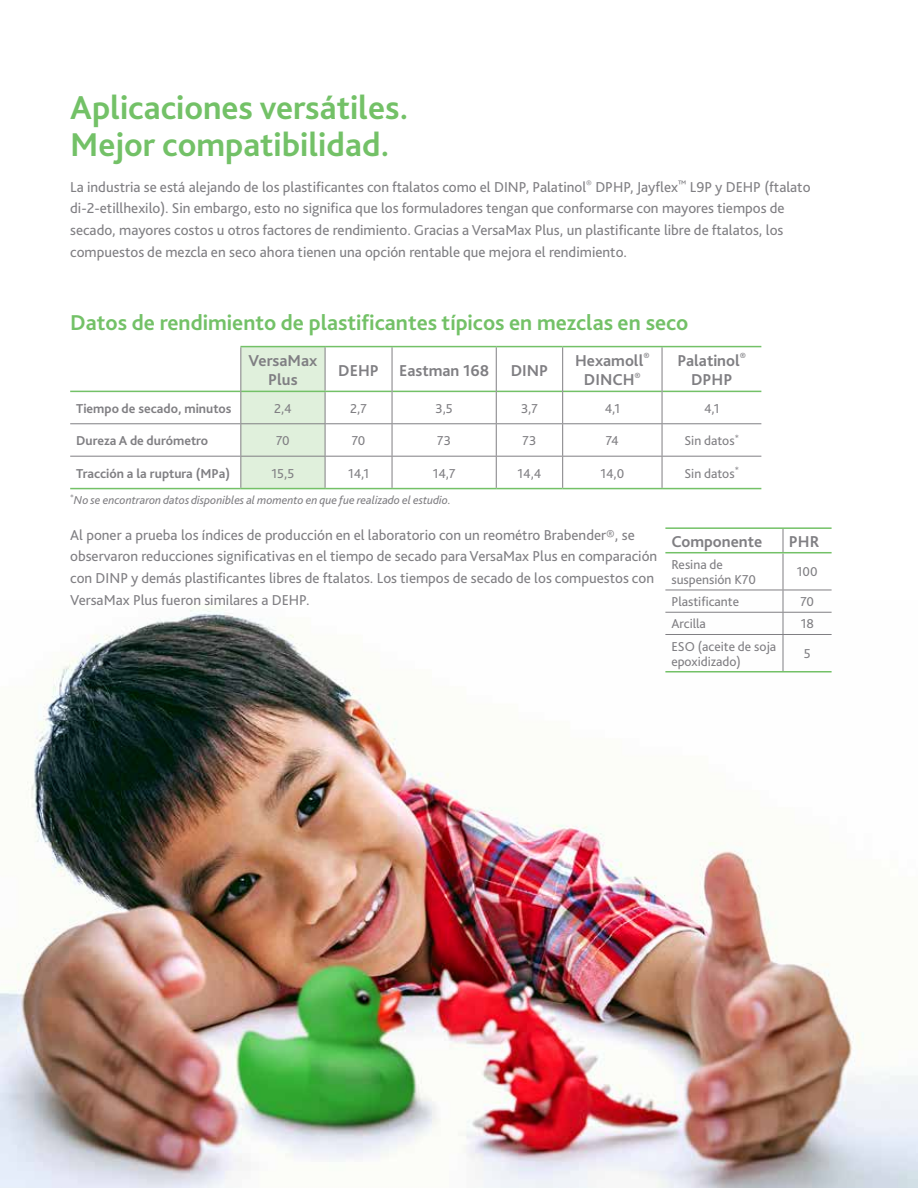
<style>
.page{position:relative;width:918px;height:1188px;background:#fff}
.page>*{position:absolute;margin:0;border:0;box-sizing:border-box;transform-origin:0 0}
.t1{font:700 34.5px/37.5px "Bliss Pro";color:#73c167}
.t2{font:700 22.5px "Bliss Pro";color:#73c167}
.t3{font:700 16.5px/19.5px "Bliss Pro";color:#807f83;text-align:center}
.t4{font:15px/21.8px "Bliss Pro";color:#807f83}
.t5{font:13.5px/15px "Bliss Pro";color:#807f83}
.t6{font:700 13.5px "Bliss Pro";color:#807f83}
.t7{font:italic 12px "Bliss Pro";color:#807f83}
</style>
<div class="page">
<img style="left:0;top:601px;width:918px;height:587px">
<div style="left:241px;top:347px;width:84px;height:141px;background:#e0f0dc"></div>
<hr style="left:240px;top:346px;width:85px;height:1px;background:#73c167">
<hr style="left:325px;top:346px;width:67px;height:1px;background:#73c167">
<hr style="left:392px;top:346px;width:104px;height:1px;background:#73c167">
<hr style="left:496px;top:346px;width:67px;height:1px;background:#73c167">
<hr style="left:563px;top:346px;width:99px;height:1px;background:#73c167">
<hr style="left:662px;top:346px;width:99px;height:1px;background:#73c167">
<hr style="left:70px;top:391px;width:170px;height:1px;background:#73c167">
<hr style="left:241px;top:391px;width:84px;height:1px;background:#73c167">
<hr style="left:240px;top:347px;width:1px;height:44px;background:#807f83">
<hr style="left:325px;top:347px;width:1px;height:44px;background:#807f83">
<hr style="left:240px;top:391px;width:1px;height:32px;background:#807f83">
<hr style="left:325px;top:392px;width:1px;height:31px;background:#807f83">
<hr style="left:240px;top:424px;width:1px;height:32px;background:#807f83">
<hr style="left:325px;top:423px;width:67px;height:1px;background:#807f83">
<hr style="left:325px;top:424px;width:1px;height:32px;background:#807f83">
<hr style="left:392px;top:423px;width:104px;height:1px;background:#807f83">
<hr style="left:496px;top:423px;width:67px;height:1px;background:#807f83">
<hr style="left:563px;top:423px;width:99px;height:1px;background:#807f83">
<hr style="left:662px;top:423px;width:99px;height:1px;background:#807f83">
<hr style="left:240px;top:457px;width:1px;height:31px;background:#807f83">
<hr style="left:325px;top:456px;width:67px;height:1px;background:#807f83">
<hr style="left:325px;top:457px;width:1px;height:31px;background:#807f83">
<hr style="left:392px;top:456px;width:104px;height:1px;background:#807f83">
<hr style="left:496px;top:456px;width:67px;height:1px;background:#807f83">
<hr style="left:563px;top:456px;width:99px;height:1px;background:#807f83">
<hr style="left:662px;top:456px;width:99px;height:1px;background:#807f83">
<hr style="left:325px;top:391px;width:67px;height:1px;background:#73c167">
<hr style="left:392px;top:391px;width:104px;height:1px;background:#73c167">
<hr style="left:497px;top:391px;width:65px;height:1px;background:#73c167">
<hr style="left:563px;top:391px;width:99px;height:1px;background:#73c167">
<hr style="left:662px;top:391px;width:99px;height:1px;background:#73c167">
<hr style="left:241px;top:423px;width:84px;height:1px;background:#807f83">
<hr style="left:241px;top:456px;width:84px;height:1px;background:#807f83">
<hr style="left:70px;top:423px;width:171px;height:1px;background:#807f83">
<hr style="left:70px;top:456px;width:171px;height:1px;background:#807f83">
<hr style="left:70px;top:488px;width:171px;height:1px;background:#73c167">
<hr style="left:241px;top:488px;width:84px;height:1px;background:#73c167">
<hr style="left:325px;top:488px;width:67px;height:1px;background:#73c167">
<hr style="left:392px;top:488px;width:104px;height:1px;background:#73c167">
<hr style="left:496px;top:488px;width:67px;height:1px;background:#73c167">
<hr style="left:563px;top:488px;width:99px;height:1px;background:#73c167">
<hr style="left:662px;top:488px;width:99px;height:1px;background:#73c167">
<hr style="left:496px;top:347px;width:1px;height:44px;background:#807f83">
<hr style="left:562px;top:347px;width:1px;height:44px;background:#807f83">
<hr style="left:496px;top:391px;width:1px;height:32px;background:#807f83">
<hr style="left:562px;top:391px;width:1px;height:32px;background:#807f83">
<hr style="left:496px;top:424px;width:1px;height:32px;background:#807f83">
<hr style="left:562px;top:424px;width:1px;height:32px;background:#807f83">
<hr style="left:496px;top:457px;width:1px;height:31px;background:#807f83">
<hr style="left:562px;top:457px;width:1px;height:31px;background:#807f83">
<hr style="left:392px;top:347px;width:1px;height:44px;background:#807f83">
<hr style="left:392px;top:391px;width:1px;height:32px;background:#807f83">
<hr style="left:392px;top:424px;width:1px;height:32px;background:#807f83">
<hr style="left:392px;top:457px;width:1px;height:31px;background:#807f83">
<hr style="left:662px;top:347px;width:1px;height:44px;background:#807f83">
<hr style="left:662px;top:391px;width:1px;height:32px;background:#807f83">
<hr style="left:662px;top:424px;width:1px;height:32px;background:#807f83">
<hr style="left:662px;top:457px;width:1px;height:31px;background:#807f83">
<svg style="left:783px;top:529px;width:1px;height:23px"></svg>
<hr style="left:783px;top:553px;width:1px;height:37px;background:#807f83">
<hr style="left:665px;top:590px;width:118px;height:1px;background:#807f83">
<hr style="left:783px;top:590px;width:49px;height:1px;background:#807f83">
<hr style="left:665px;top:612px;width:118px;height:1px;background:#807f83">
<hr style="left:783px;top:612px;width:49px;height:1px;background:#807f83">
<svg style="left:783px;top:590px;width:1px;height:44px"></svg>
<hr style="left:665px;top:634px;width:118px;height:1px;background:#807f83">
<hr style="left:783px;top:634px;width:49px;height:1px;background:#807f83">
<hr style="left:783px;top:635px;width:1px;height:36px;background:#807f83">
<hr style="left:665px;top:527px;width:118px;height:2px;background:#73c167">
<hr style="left:783px;top:527px;width:49px;height:2px;background:#73c167">
<hr style="left:665px;top:552px;width:118px;height:1px;background:#73c167">
<hr style="left:783px;top:552px;width:49px;height:1px;background:#73c167">
<hr style="left:665px;top:671px;width:118px;height:2px;background:#73c167">
<hr style="left:783px;top:671px;width:49px;height:2px;background:#73c167">
<h1 class="t1" style="left:70px;top:88px;width:340px">Aplicaciones versátiles.<br>Mejor compatibilidad.</h1>
<p class="t4" style="left:70px;top:175px;width:742px">La industria se está alejando de los plastificantes con ftalatos como el DINP, Palatinol<sup>®</sup> DPHP, Jayflex<sup>™</sup> L9P y DEHP (ftalato di-2-etillhexilo). Sin embargo, esto no significa que los formuladores tengan que conformarse con mayores tiempos de secado, mayores costos u otros factores de rendimiento. Gracias a VersaMax Plus, un plastificante libre de ftalatos, los compuestos de mezcla en seco ahora tienen una opción rentable que mejora el rendimiento.</p>
<h2 class="t2" style="left:70px;top:309px;width:620px">Datos de rendimiento de plastificantes típicos en mezclas en seco</h2>
<p class="t3" style="left:249px;top:350px;width:70px">VersaMax<br>Plus</p>
<p class="t3" style="left:338px;top:360px;width:152px">DEHP Eastman 168</p>
<p class="t3" style="left:511px;top:360px;width:39px">DINP</p>
<p class="t3" style="left:575px;top:350px;width:76px">Hexamoll<sup>®<br></sup>DINCH<sup>®</sup></p>
<p class="t3" style="left:677px;top:350px;width:70px">Palatinol<sup>®<br></sup>DPHP</p>
<p class="t6" style="left:76px;top:400px;width:157px">Tiempo de secado, minutos</p>
<p class="t5" style="left:274px;top:401px;width:19px">2,4</p>
<p class="t5" style="left:350px;top:401px;width:18px">2,7</p>
<p class="t5" style="left:435px;top:401px;width:19px">3,5</p>
<p class="t5" style="left:521px;top:401px;width:18px">3,7</p>
<p class="t5" style="left:605px;top:401px;width:17px">4,1</p>
<p class="t5" style="left:704px;top:401px;width:17px">4,1</p>
<p class="t6" style="left:76px;top:433px;width:134px">Dureza A de durómetro</p>
<p class="t5" style="left:276px;top:433px;width:15px">70</p>
<p class="t5" style="left:352px;top:433px;width:15px">70</p>
<p class="t5" style="left:437px;top:433px;width:15px">73</p>
<p class="t5" style="left:523px;top:433px;width:15px">73</p>
<p class="t5" style="left:606px;top:433px;width:15px">74</p>
<p class="t5" style="left:684px;top:433px;width:56px">Sin datos<sup>*</sup></p>
<p class="t6" style="left:76px;top:465px;width:155px">Tracción a la ruptura (MPa)</p>
<p class="t5" style="left:272px;top:466px;width:24px">15,5</p>
<p class="t5" style="left:348px;top:466px;width:23px">14,1</p>
<p class="t5" style="left:433px;top:466px;width:24px">14,7</p>
<p class="t5" style="left:517px;top:466px;width:25px">14,4</p>
<p class="t5" style="left:600px;top:466px;width:25px">14,0</p>
<p class="t5" style="left:684px;top:466px;width:56px">Sin datos<sup>*</sup></p>
<p class="t7" style="left:70px;top:493px;width:382px"><sup>*</sup>No se encontraron datos disponibles al momento en que fue realizado el estudio.</p>
<p class="t4" style="left:70px;top:523px;width:589px">Al poner a prueba los índices de producción en el laboratorio con un reométro Brabender®, se observaron reducciones significativas en el tiempo de secado para VersaMax Plus en comparación con DINP y demás plastificantes libres de ftalatos. Los tiempos de secado de los compuestos con VersaMax Plus fueron similares a DEHP.</p>
<p class="t3" style="left:671px;top:531px;width:92px">Componente</p>
<p class="t3" style="left:789px;top:531px;width:32px">PHR</p>
<p class="t5" style="left:671px;top:557px;width:86px">Resina de suspensión K70</p>
<p class="t5" style="left:797px;top:564px;width:22px">100</p>
<p class="t5" style="left:671px;top:594px;width:69px">Plastificante</p>
<p class="t5" style="left:800px;top:594px;width:15px">70</p>
<p class="t5" style="left:671px;top:616px;width:36px">Arcilla</p>
<p class="t5" style="left:801px;top:616px;width:15px">18</p>
<p class="t5" style="left:671px;top:638px;width:106px">ESO (aceite de soja epoxidizado)</p>
<p class="t5" style="left:804px;top:646px;width:8px">5</p>
</div>
